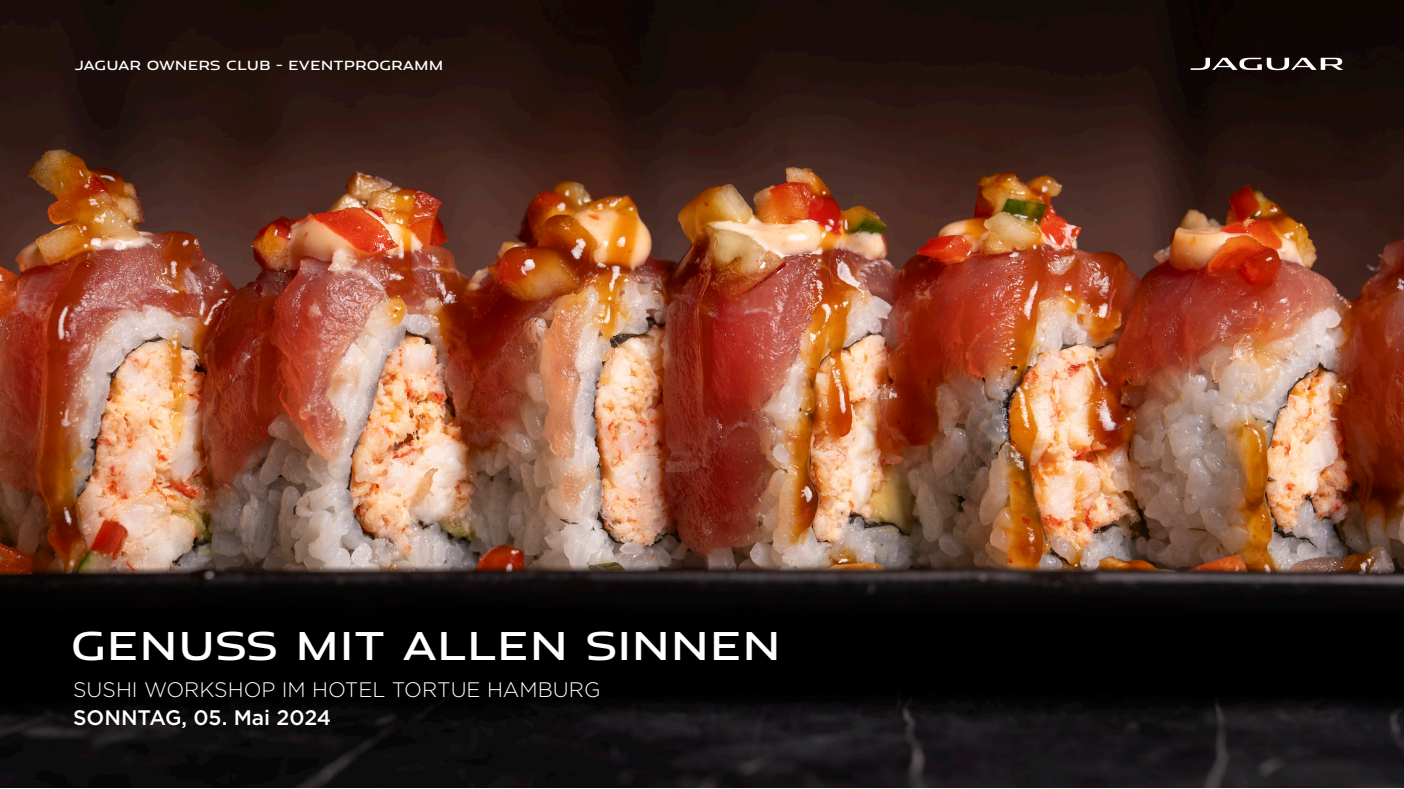
<style>
.page{position:relative;width:1404px;height:789px;background:#fff}
.page>*{position:absolute;margin:0;border:0;box-sizing:border-box;transform-origin:0 0}
.Headline{font:38.5px "Jaguar Modern";color:#fff}
.Titelseite_Datum{font:300 21px/28px "Gotham";color:#fff}
.t1{font:12.6px "Jaguar Modern";color:#fff}
.s1{font-weight:500}
</style>
<div class="page">
<img style="left:0;top:0;width:1404px;height:788px">
<svg style="left:1191px;top:58px;width:152px;height:12px"></svg>
<p class="t1" style="left:74px;top:55px;width:370px">JAGUAR OWNERS CLUB – EVENTPROGRAMM</p>
<p class="Headline" style="left:71px;top:614px;width:712px">GENUSS MIT ALLEN SINNEN</p>
<p class="Titelseite_Datum" style="left:73px;top:675px;width:529px">SUSHI WORKSHOP IM HOTEL TORTUE HAMBURG<br><span class="s1">SONNTAG, 05. Mai 2024</span></p>
</div>
